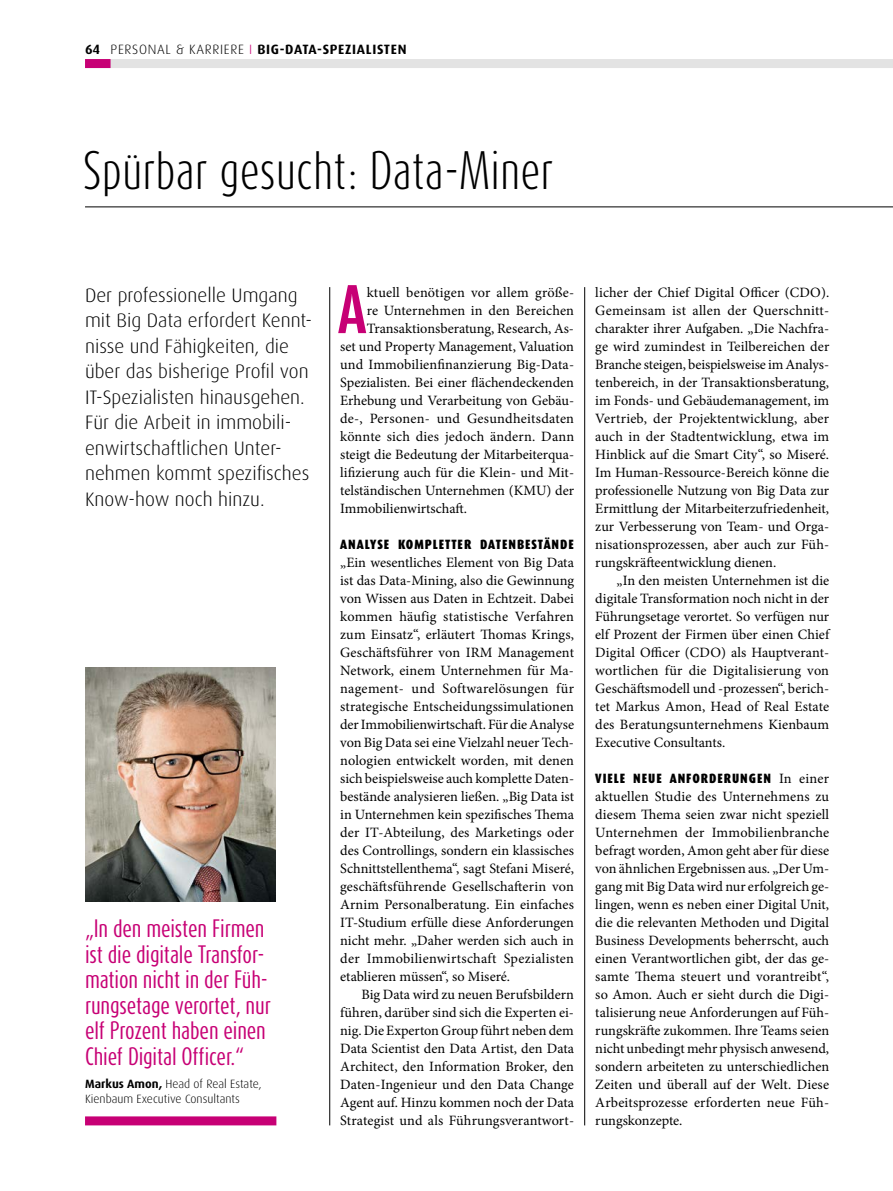
<style>
.page{position:relative;width:893px;height:1191px;background:#fff}
.page>*{position:absolute;margin:0;border:0;box-sizing:border-box;transform-origin:0 0}
.t1{font:700 57.15px "Dax Compact";color:#c70075}
.t2{font:300 45px "Dax Compact";color:#000}
.t3{font:21px/25.5px "Dax Compact";letter-spacing:-.01em;color:#c70075}
.t4{font:300 19.5px/25.5px "Dax";color:#000}
.t5{font:14.25px/18px "Minion Pro";letter-spacing:.005em;color:#000;text-align:justify}
.t6{font:900 13.5px "Dax Condensed";letter-spacing:.07em;color:#000}
.t7{font:700 13.5px "Dax";letter-spacing:.05em;color:#000}
.t8{font:300 12px/15px "Dax";color:#000}
.s1{font-weight:300}
.s2{font-weight:300;color:#c70075}
.s3{font-weight:700}
.s4{font-family:"Minion Pro";font-weight:400;font-size:14.25px}
</style>
<div class="page">
<div style="left:85px;top:59px;width:808px;height:9px;background:#e3e3e3"></div>
<div style="left:85px;top:59px;width:26px;height:9px;background:#c70075"></div>
<hr style="left:584px;top:287px;width:1px;height:838px;background:#000">
<hr style="left:329px;top:287px;width:1px;height:838px;background:#000">
<hr style="left:85px;top:207px;width:808px;height:1px;background:#000">
<div style="left:85px;top:1116px;width:191px;height:9px;background:#c70075"></div>
<img style="left:86px;top:668px;width:190px;height:233px">
<p class="t7" style="left:85px;top:41px;width:323px">64 <span class="s1">PERSONAL &amp; KARRIERE</span> <span class="s2">I</span> BIG-DATA-SPEZIALISTEN</p>
<h2 class="t2" style="left:83px;top:141px;width:472px">Spürbar gesucht: Data-Miner</h2>
<p class="t4" style="left:85px;top:282px;width:229px">Der professionelle Umgang mit Big Data erfordert Kennt&shy;nisse und Fähigkeiten, die über das bisherige Profil von<br>IT-Spezialisten hinausgehen.<br>Für die Arbeit in immobili&shy;enwirtschaftlichen Unter&shy;nehmen kommt spezifisches<br>Know-how noch hinzu.</p>
<h3 class="t3" style="left:85px;top:915px;width:187px">„In den meisten Firmen ist die digitale Transfor&shy;mation nicht in der Füh&shy;rungsetage verortet, nur elf Prozent haben einen<br>Chief Digital Officer.“</h3>
<p class="t8" style="left:85px;top:1076px;width:178px"><span class="s3">Markus Amon,</span> Head of Real Estate,<br>Kienbaum Executive Consultants</p>
<h1 class="t1" style="left:338px;top:272px;width:31px">A</h1>
<p class="t5" style="left:367px;top:284px;width:209px">ktuell benötigen vor allem größe-</p>
<p class="t5" style="left:367px;top:302px;width:209px">re Unternehmen in den Bereichen</p>
<p class="t5" style="left:367px;top:320px;width:209px">Transaktionsberatung, Research, As-</p>
<p class="t5" style="left:340px;top:338px;width:235px">set und Property Management, Valuation</p>
<p class="t5" style="left:340px;top:356px;width:235px">und Immobilienfinanzierung Big-Data-</p>
<p class="t5" style="left:340px;top:374px;width:235px">Spezialisten. Bei einer flächendeckenden</p>
<p class="t5" style="left:340px;top:392px;width:235px">Erhebung und Verarbeitung von Gebäu-</p>
<p class="t5" style="left:340px;top:410px;width:235px">de-, Personen- und Gesundheitsdaten</p>
<p class="t5" style="left:340px;top:427px;width:235px">könnte sich dies jedoch ändern. Dann</p>
<p class="t5" style="left:340px;top:445px;width:235px">steigt die Bedeutung der Mitarbeiterqua-</p>
<p class="t5" style="left:340px;top:463px;width:235px">lifizierung auch für die Klein- und Mit-</p>
<p class="t5" style="left:340px;top:481px;width:235px">telständischen Unternehmen (KMU) der</p>
<p class="t5" style="left:340px;top:499px;width:128px">Immobilienwirtschaft.</p>
<p class="t6" style="left:340px;top:537px;width:235px">ANALYSE KOMPLETTER DATENBESTÄNDE</p>
<p class="t5" style="left:340px;top:554px;width:235px">„Ein wesentliches Element von Big Data ist das Data-Mining, also die Gewinnung von Wissen aus Daten in Echtzeit. Dabei kommen häufig statistische Verfahren zum Einsatz“, erläutert Thomas Krings, Geschäftsführer von IRM Management Network, einem Unternehmen für Ma&shy;nagement- und Softwarelösungen für strategische Entscheidungssimulationen der Immobilienwirtschaft. Für die Analyse von Big Data sei eine Vielzahl neuer Tech&shy;nologien entwickelt worden, mit denen sich beispielsweise auch komplette Daten&shy;bestände analysieren ließen. „Big Data ist in Unternehmen kein spezifisches Thema der IT-Abteilung, des Marketings oder des Controllings, sondern ein klassisches Schnittstellenthema“, sagt Stefani Miseré, geschäftsführende Gesellschafterin von Arnim Personalberatung. Ein einfaches IT-Studium erfülle diese Anforderungen nicht mehr. „Daher werden sich auch in der Immobilienwirtschaft Spezialisten etablieren müssen“, so Miseré.</p>
<p class="t5" style="left:340px;top:985px;width:235px;text-indent:21px">Big Data wird zu neuen Berufsbildern führen, darüber sind sich die Experten ei&shy;nig. Die Experton Group führt neben dem Data Scientist den Data Artist, den Data Architect, den Information Broker, den Daten-Ingenieur und den Data Change Agent auf. Hinzu kommen noch der Data Strategist und als Führungsverantwort-</p>
<p class="t5" style="left:595px;top:284px;width:236px">licher der Chief Digital Officer (CDO).<br>Gemeinsam ist allen der Querschnitt&shy;charakter ihrer Aufgaben. „Die Nachfra&shy;ge wird zumindest in Teilbereichen der Branche steigen, beispielsweise im Analys&shy;tenbereich, in der Transaktionsberatung, im Fonds- und Gebäudemanagement, im Vertrieb, der Projektentwicklung, aber auch in der Stadtentwicklung, etwa im Hinblick auf die Smart City“, so Miseré.<br>Im Human-Ressource-Bereich könne die professionelle Nutzung von Big Data zur Ermittlung der Mitarbeiterzufriedenheit, zur Verbesserung von Team- und Orga&shy;nisationsprozessen, aber auch zur Füh&shy;rungskräfteentwicklung dienen.</p>
<p class="t5" style="left:595px;top:571px;width:235px;text-indent:21px">„In den meisten Unternehmen ist die digitale Transformation noch nicht in der Führungsetage verortet. So verfügen nur elf Prozent der Firmen über einen Chief Digital Officer (CDO) als Hauptverant&shy;wortlichen für die Digitalisierung von Geschäftsmodell und -prozessen“, berich&shy;tet Markus Amon, Head of Real Estate des Beratungsunternehmens Kienbaum Executive Consultants.</p>
<p class="t6" style="left:595px;top:771px;width:235px">VIELE NEUE ANFORDERUNGEN <span class="s4">In einer</span></p>
<p class="t5" style="left:595px;top:788px;width:235px">aktuellen Studie des Unternehmens zu diesem Thema seien zwar nicht speziell Unternehmen der Immobilienbranche befragt worden, Amon geht aber für diese von ähnlichen Ergebnissen aus. „Der Um&shy;gang mit Big Data wird nur erfolgreich ge&shy;lingen, wenn es neben einer Digital Unit, die die relevanten Methoden und Digital Business Developments beherrscht, auch einen Verantwortlichen gibt, der das ge&shy;samte Thema steuert und vorantreibt“, so Amon. Auch er sieht durch die Digi&shy;talisierung neue Anforderungen auf Füh&shy;rungskräfte zukommen. Ihre Teams seien nicht unbedingt mehr physisch anwesend, sondern arbeiteten zu unterschiedlichen Zeiten und überall auf der Welt. Diese Arbeitsprozesse erforderten neue Füh&shy;rungskonzepte.</p>
</div>
